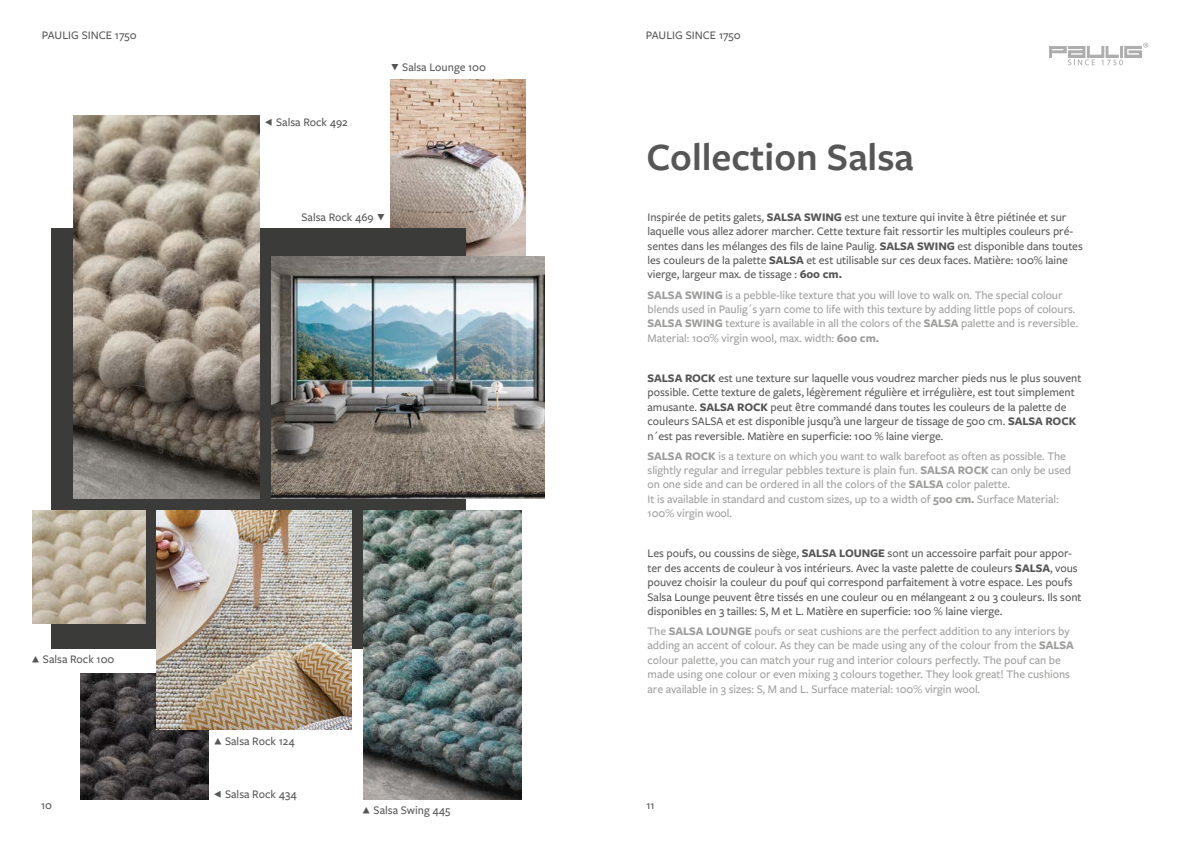
<style>
.page{position:relative;width:1191px;height:842px;background:#fff}
.page>*{position:absolute;margin:0;border:0;box-sizing:border-box;transform-origin:0 0}
.t1{font:600 40px "Freight Sans Pro";color:#575656}
.t2{font:500 12px/14.4px "Freight Sans Pro";letter-spacing:-.005em;color:#575656}
.t3{font:500 12px/14.4px "Freight Sans Pro";letter-spacing:-.005em;color:#9d9d9c}
.s1{font-weight:300}
.s2{font-weight:700}
</style>
<div class="page">
<svg style="left:1049px;top:43px;width:99px;height:22px"></svg>
<img style="left:390px;top:79px;width:136px;height:178px">
<img style="left:80px;top:673px;width:128px;height:126px">
<div style="left:51px;top:228px;width:414px;height:421px;background:#3b3b3a"></div>
<img style="left:271px;top:257px;width:274px;height:242px">
<img style="left:32px;top:510px;width:113px;height:114px">
<img style="left:157px;top:510px;width:195px;height:220px">
<img style="left:363px;top:511px;width:158px;height:288px">
<img style="left:74px;top:116px;width:185px;height:383px">
<p class="t2" style="left:42px;top:28px;width:96px">PAULIG SINCE 1750</p>
<p class="t2" style="left:264px;top:114px;width:85px">H Salsa Rock 492</p>
<p class="t2" style="left:390px;top:59px;width:97px">G Salsa Lounge 100</p>
<p class="t2" style="left:301px;top:210px;width:85px">Salsa Rock 469 G</p>
<p class="t2" style="left:31px;top:651px;width:85px">E Salsa Rock 100</p>
<p class="t2" style="left:41px;top:798px;width:13px">10</p>
<p class="t2" style="left:213px;top:733px;width:83px">E Salsa Rock 124</p>
<p class="t2" style="left:213px;top:786px;width:85px"><span class="s1">H</span> Salsa Rock 434</p>
<p class="t2" style="left:362px;top:802px;width:90px">E Salsa Swing 445</p>
<p class="t2" style="left:645px;top:28px;width:96px">PAULIG SINCE 1750</p>
<h1 class="t1" style="left:646px;top:129px;width:269px">Collection Salsa</h1>
<p class="t2" style="left:647px;top:209px;width:437px">Inspirée de petits galets, <span class="s2">SALSA SWING</span> est une texture qui invite à être piétinée et sur laquelle vous allez adorer marcher. Cette texture fait ressortir les multiples couleurs pré&shy;sentes dans les mélanges des fils de laine Paulig. <span class="s2">SALSA SWING</span> est disponible dans toutes les couleurs de la palette <span class="s2">SALSA</span> et est utilisable sur ces deux faces. Matière: 100% laine vierge, largeur max. de tissage : <span class="s2">600 cm.</span></p>
<p class="t3" style="left:647px;top:287px;width:432px"><span class="s2">SALSA SWING</span> is a pebble-like texture that you will love to walk on. The special colour blends used in Paulig´s yarn come to life with this texture by adding little pops of colours.<br><span class="s2">SALSA SWING</span> texture is available in all the colors of the <span class="s2">SALSA</span> palette and is reversible.<br>Material: 100% virgin wool, max. width: <span class="s2">600 cm.</span></p>
<p class="t2" style="left:647px;top:370px;width:435px"><span class="s2">SALSA ROCK</span> est une texture sur laquelle vous voudrez marcher pieds nus le plus souvent possible. Cette texture de galets, légèrement régulière et irrégulière, est tout simplement amusante. <span class="s2">SALSA ROCK</span> peut être commandé dans toutes les couleurs de la palette de couleurs SALSA et est disponible jusqu’à une largeur de tissage de 500 cm. <span class="s2">SALSA ROCK </span>n´est pas reversible. Matière en superficie: 100 % laine vierge.</p>
<p class="t3" style="left:647px;top:448px;width:425px"><span class="s2">SALSA ROCK</span> is a texture on which you want to walk barefoot as often as possible. The slightly regular and irregular pebbles texture is plain fun. <span class="s2">SALSA ROCK</span> can only be used on one side and can be ordered in all the colors of the <span class="s2">SALSA</span> color palette.<br>It is available in standard and custom sizes, up to a width of <span class="s2">500 cm.</span> Surface Material:<br>100% virgin wool.</p>
<p class="t2" style="left:647px;top:546px;width:435px">Les poufs, ou coussins de siège, <span class="s2">SALSA LOUNGE</span> sont un accessoire parfait pour appor&shy;ter des accents de couleur à vos intérieurs. Avec la vaste palette de couleurs <span class="s2">SALSA</span>, vous pouvez choisir la couleur du pouf qui correspond parfaitement à votre espace. Les poufs Salsa Lounge peuvent être tissés en une couleur ou en mélangeant 2 ou 3 couleurs. Ils sont disponibles en 3 tailles: S, M et L. Matière en superficie: 100 % laine vierge.</p>
<p class="t3" style="left:647px;top:623px;width:428px">The <span class="s2">SALSA LOUNGE</span> poufs or seat cushions are the perfect addition to any interiors by adding an accent of colour. As they can be made using any of the colour from the <span class="s2">SALSA </span>colour palette, you can match your rug and interior colours perfectly. The pouf can be made using one colour or even mixing 3 colours together. They look great! The cushions are available in 3 sizes: S, M and L. Surface material: 100% virgin wool.</p>
<p class="t2" style="left:646px;top:798px;width:10px">11</p>
</div>
